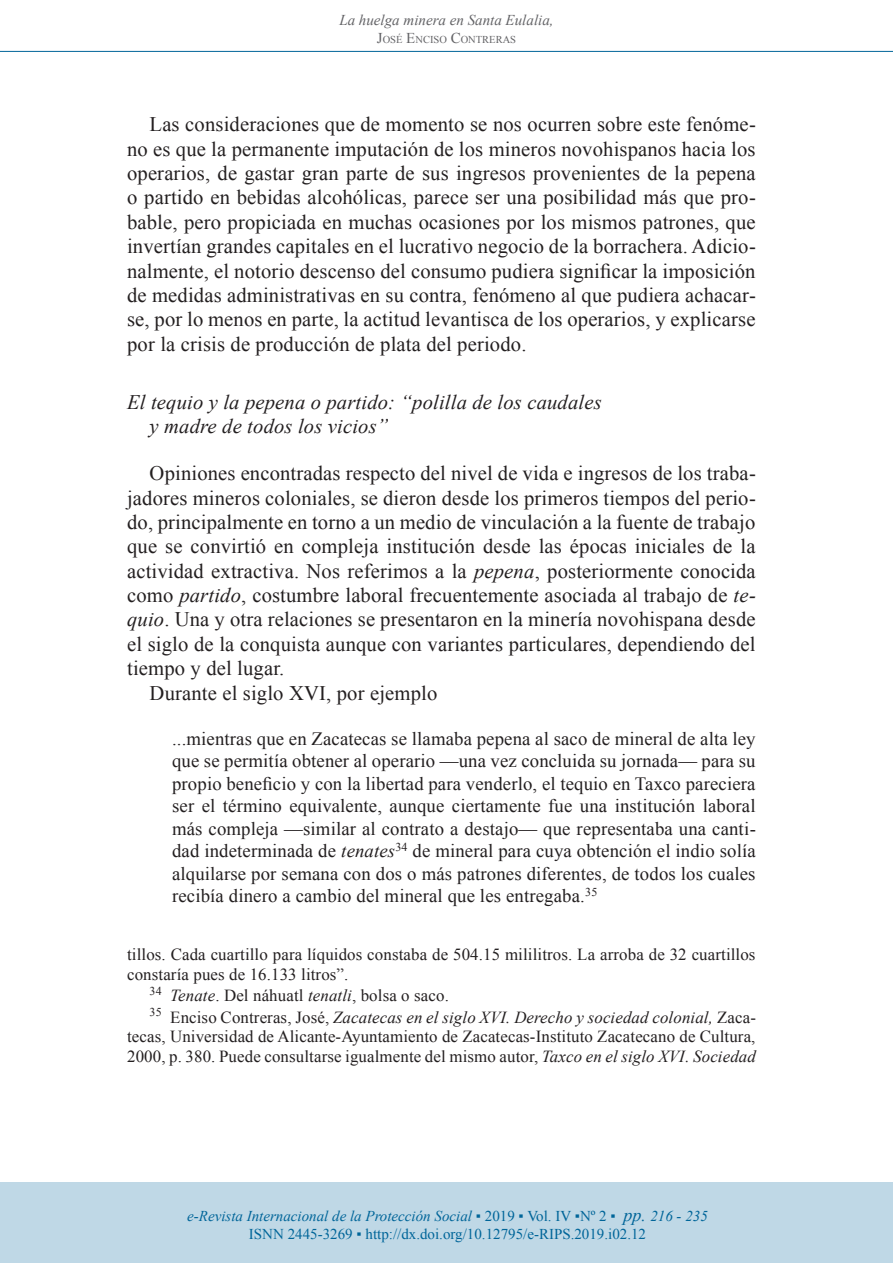
<style>
.page{position:relative;width:893px;height:1263px;background:#fff}
.page>*{position:absolute;margin:0;border:0;box-sizing:border-box;transform-origin:0 0}
.t1{font:20.7px/24.5px "Times New Roman";letter-spacing:.005em;color:#231f20;text-align:justify}
.t2{font:italic 20.7px/24.5px "Times New Roman";letter-spacing:.005em;color:#231f20}
.t3{font:18.75px/22.5px "Times New Roman";letter-spacing:.005em;color:#231f20;text-align:justify}
.t4{font:16.8px/19.6px "Times New Roman";letter-spacing:.005em;color:#231f20}
.t5{font:italic 16.8px/21.6px "Times New Roman";letter-spacing:.005em;color:#231f20}
.t6{font:15px/18px "Times New Roman";color:#006599;text-align:center}
.t7{font:italic 15px "Times New Roman";color:#636366}
.t8{font:10.5px "Times New Roman";color:#636366}
.s1{font-size:15px}
.s2{font-style:italic}
.s3{font-style:normal}
.s4{font-style:italic;font-size:18px}
</style>
<div class="page">
<div style="left:0;top:1182px;width:893px;height:81px;background:#bfd8e6"></div>
<hr style="left:0;top:51px;width:893px;height:1px;background:#006599">
<p class="t7" style="left:339px;top:10px;width:216px">La huelga minera en Santa Eulalia,</p>
<p class="t8" style="left:377px;top:33px;width:141px"><span class="s1">J</span>OSÉ <span class="s1">E</span>NCISO <span class="s1">C</span>ONTRERAS</p>
<p class="t1" style="left:127px;top:112px;width:630px;text-indent:23px">Las consideraciones que de momento se nos ocurren sobre este fenóme&shy;no es que la permanente imputación de los mineros novohispanos hacia los operarios, de gastar gran parte de sus ingresos provenientes de la pepena o partido en bebidas alcohólicas, parece ser una posibilidad más que pro&shy;bable, pero propiciada en muchas ocasiones por los mismos patrones, que invertían grandes capitales en el lucrativo negocio de la borrachera. Adicio&shy;nalmente, el notorio descenso del consumo pudiera significar la imposición de medidas administrativas en su contra, fenómeno al que pudiera achacar&shy;se, por lo menos en parte, la actitud levantisca de los operarios, y explicarse por la crisis de producción de plata del periodo.</p>
<p class="t2" style="left:150px;top:389px;width:454px;text-indent:-23px">El tequio y la pepena o partido: “polilla de los caudales y madre de todos los vicios”</p>
<p class="t1" style="left:150px;top:461px;width:608px">Opiniones encontradas respecto del nivel de vida e ingresos de los traba-</p>
<p class="t1" style="left:127px;top:485px;width:630px">jadores mineros coloniales, se dieron desde los primeros tiempos del perio-</p>
<p class="t1" style="left:127px;top:509px;width:630px">do, principalmente en torno a un medio de vinculación a la fuente de trabajo</p>
<p class="t1" style="left:127px;top:534px;width:630px">que se convirtió en compleja institución desde las épocas iniciales de la</p>
<p class="t1" style="left:127px;top:558px;width:630px">actividad extractiva. Nos referimos a la <span class="s2">pepena</span>, posteriormente conocida</p>
<p class="t1" style="left:127px;top:582px;width:630px">como <span class="s2">partido</span>, costumbre laboral frecuentemente asociada al trabajo de <span class="s2">te-</span></p>
<p class="t1" style="left:127px;top:607px;width:630px"><span class="s2">quio</span>. Una y otra relaciones se presentaron en la minería novohispana desde</p>
<p class="t1" style="left:127px;top:631px;width:630px">el siglo de la conquista aunque con variantes particulares, dependiendo del</p>
<p class="t1" style="left:127px;top:656px;width:159px">tiempo y del lugar.</p>
<p class="t1" style="left:150px;top:680px;width:289px">Durante el siglo XVI, por ejemplo</p>
<p class="t3" style="left:172px;top:727px;width:585px">...mientras que en Zacatecas se llamaba pepena al saco de mineral de alta ley que se permitía obtener al operario —una vez concluida su jornada— para su propio beneficio y con la libertad para venderlo, el tequio en Taxco pareciera ser el término equivalente, aunque ciertamente fue una institución laboral más compleja —similar al contrato a destajo— que representaba una canti&shy;dad indeterminada de <span class="s2">tenates</span><sup>34</sup> de mineral para cuya obtención el indio solía alquilarse por semana con dos o más patrones diferentes, de todos los cuales recibía dinero a cambio del mineral que les entregaba.<sup>35</sup></p>
<p class="t4" style="left:127px;top:944px;width:630px">tillos. Cada cuartillo para líquidos constaba de 504.15 mililitros. La arroba de 32 cuartillos constaría pues de 16.133 litros”.</p>
<p class="t5" style="left:150px;top:984px;width:608px"><sup>34</sup> Tenate<span class="s3">. Del náhuatl</span> tenatli<span class="s3">, bolsa o saco.<br></span><sup>35</sup> <span class="s3">Enciso Contreras, José,</span> Zacatecas en el siglo XVI. Derecho y sociedad colonial, <span class="s3">Zaca-</span></p>
<p class="t4" style="left:127px;top:1027px;width:630px">tecas, Universidad de Alicante-Ayuntamiento de Zacatecas-Instituto Zacatecano de Cultura,<br>2000, p. 380. Puede consultarse igualmente del mismo autor, <span class="s2">Taxco en el siglo XVI. Sociedad</span></p>
<p class="t6" style="left:187px;top:1206px;width:522px"><span class="s2">e-Revista Internacional de la Protección Social</span> ▪ 2019 ▪ Vol. IV ▪Nº 2 ▪ <span class="s4">pp.</span> <span class="s2">216 - 235<br></span>ISNN 2445-3269 ▪ http://dx.doi.org/10.12795/e-RIPS.2019.i02.12</p>
</div>
